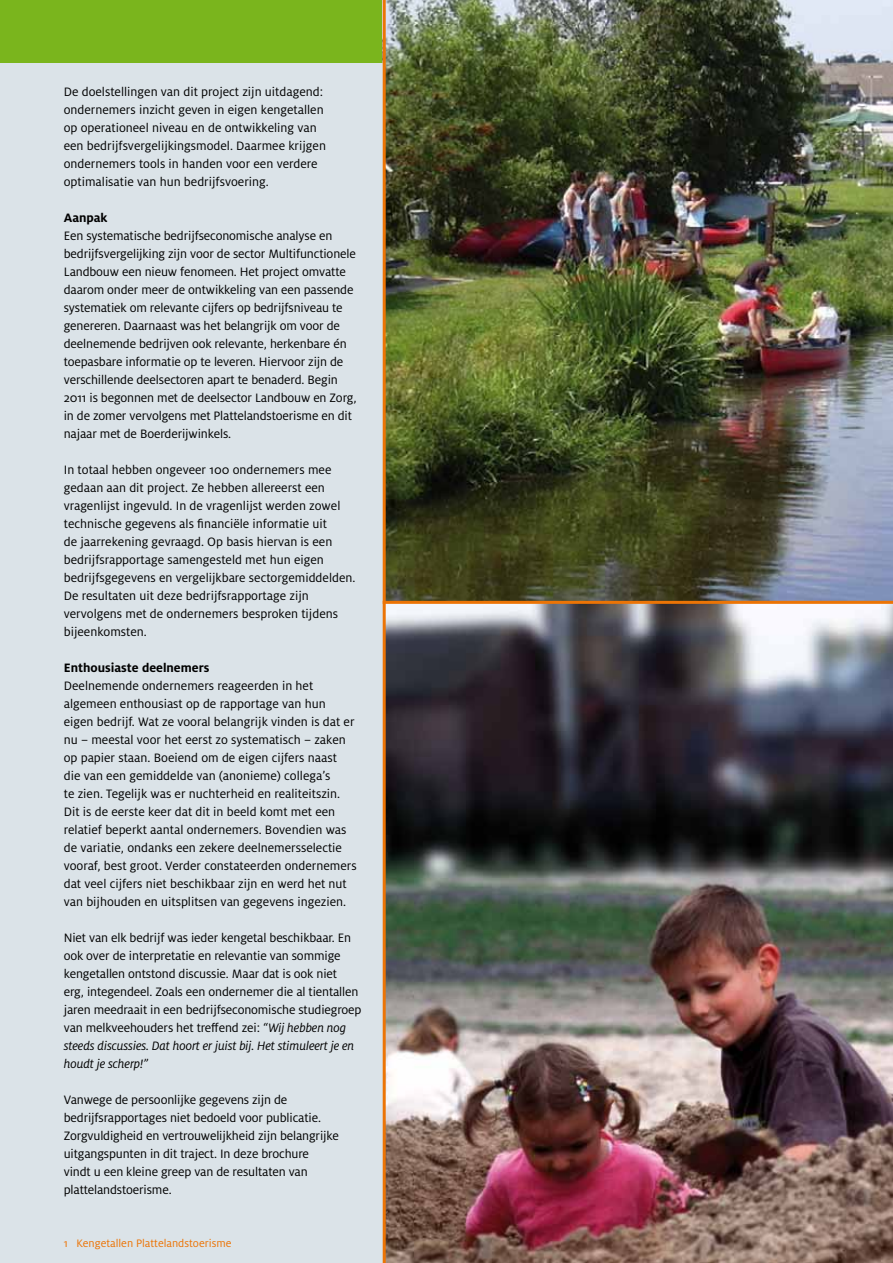
<style>
.page{position:relative;width:893px;height:1263px;background:#fff}
.page>*{position:absolute;margin:0;border:0;box-sizing:border-box;transform-origin:0 0}
.t1{font:13.5px/18px "Milo OT";color:#000}
.t2{font:700 13.5px "Milo OT";color:#000}
.t3{font:12px "Milo OT";color:#ec7405}
.s1{font-style:italic}
</style>
<div class="page">
<img style="left:386px;top:604px;width:507px;height:659px">
<div style="left:0;top:0;width:388px;height:64px;background:#7ab51d"></div>
<img style="left:386px;top:0;width:507px;height:601px">
<div style="left:0;top:64px;width:383px;height:1199px;background:#dbe3e8"></div>
<hr style="left:383px;top:601px;width:510px;height:3px;background:#ec7405">
<hr style="left:383px;top:0;width:3px;height:1263px;background:#ec7405">
<p class="t1" style="left:64px;top:83px;width:264px">De doelstellingen van dit project zijn uitdagend: ondernemers inzicht geven in eigen kengetallen op operationeel niveau en de ontwikkeling van een bedrijfsvergelijkingsmodel. Daarmee krijgen ondernemers tools in handen voor een verdere optimalisatie van hun bedrijfsvoering.</p>
<p class="t2" style="left:64px;top:210px;width:45px">Aanpak</p>
<p class="t1" style="left:64px;top:227px;width:294px">Een systematische bedrijfseconomische analyse en bedrijfsvergelijking zijn voor de sector Multifunctionele Landbouw een nieuw fenomeen. Het project omvatte daarom onder meer de ontwikkeling van een passende systematiek om relevante cijfers op bedrijfsniveau te genereren. Daarnaast was het belangrijk om voor de deelnemende bedrijven ook relevante, herkenbare én toepasbare informatie op te leveren. Hiervoor zijn de verschillende deelsectoren apart te benaderd. Begin 2011 is begonnen met de deelsector Landbouw en Zorg, in de zomer vervolgens met Plattelandstoerisme en dit najaar met de Boerderijwinkels.</p>
<p class="t1" style="left:64px;top:461px;width:293px">In totaal hebben ongeveer 100 ondernemers mee gedaan aan dit project. Ze hebben allereerst een vragenlijst ingevuld. In de vragenlijst werden zowel technische gegevens als financiële informatie uit<br>de jaarrekening gevraagd. Op basis hiervan is een bedrijfsrapportage samengesteld met hun eigen bedrijfsgegevens en vergelijkbare sectorgemiddelden.<br>De resultaten uit deze bedrijfsrapportage zijn vervolgens met de ondernemers besproken tijdens bijeenkomsten.</p>
<p class="t2" style="left:64px;top:660px;width:147px">Enthousiaste deelnemers</p>
<p class="t1" style="left:64px;top:677px;width:294px">Deelnemende ondernemers reageerden in het algemeen enthousiast op de rapportage van hun eigen bedrijf. Wat ze vooral belangrijk vinden is dat er nu – meestal voor het eerst zo systematisch – zaken op papier staan. Boeiend om de eigen cijfers naast die van een gemiddelde van (anonieme) collega’s<br>te zien. Tegelijk was er nuchterheid en realiteitszin.<br>Dit is de eerste keer dat dit in beeld komt met een relatief beperkt aantal ondernemers. Bovendien was de variatie, ondanks een zekere deelnemersselectie vooraf, best groot. Verder constateerden ondernemers dat veel cijfers niet beschikbaar zijn en werd het nut van bijhouden en uitsplitsen van gegevens ingezien.</p>
<p class="t1" style="left:64px;top:929px;width:299px">Niet van elk bedrijf was ieder kengetal beschikbaar. En ook over de interpretatie en relevantie van sommige kengetallen ontstond discussie. Maar dat is ook niet<br>erg, integendeel. Zoals een ondernemer die al tientallen jaren meedraait in een bedrijfseconomische studiegroep van melkveehouders het treffend zei: <span class="s1">“Wij hebben nog steeds discussies. Dat hoort er juist bij. Het stimuleert je en houdt je scherp!”</span></p>
<p class="t1" style="left:64px;top:1090px;width:277px">Vanwege de persoonlijke gegevens zijn de bedrijfsrapportages niet bedoeld voor publicatie.<br>Zorgvuldigheid en vertrouwelijkheid zijn belangrijke uitgangspunten in dit traject. In deze brochure vindt u een kleine greep van de resultaten van plattelandstoerisme.</p>
<p class="t3" style="left:64px;top:1237px;width:169px">1 Kengetallen Plattelandstoerisme</p>
</div>
